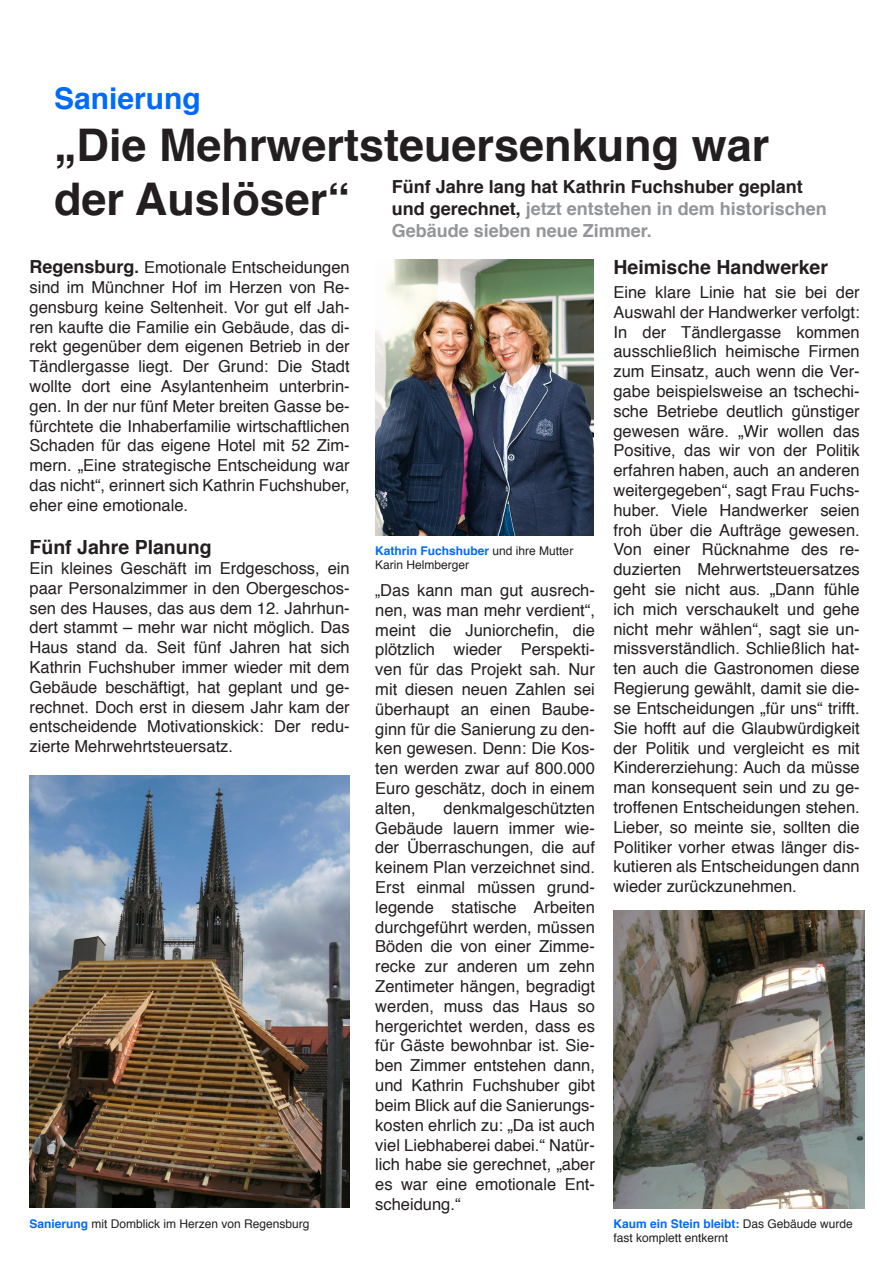
<style>
.page{position:relative;width:893px;height:1263px;background:#fff}
.page>*{position:absolute;margin:0;border:0;box-sizing:border-box;transform-origin:0 0}
.t1{font:700 45px/54px "Helvetica";color:#231f20}
.t2{font:700 30px "Helvetica";color:#006af9}
.t3{font:700 19.5px "Helvetica";color:#231f20}
.t4{font:700 18px/21.6px "Helvetica";color:#939598}
.t5{font:16.5px/19.8px "Helvetica";color:#231f20;text-align:justify}
.t6{font:12px "Helvetica";color:#231f20}
.t7{font:700 12px "Helvetica";color:#006af9}
.s1{color:#231f20}
.s2{font-weight:700;font-size:18px}
.s3{font-weight:700}
.s4{font-weight:400;color:#231f20}
.s5{font-size:15px}
.s6{font-weight:700;color:#006af9}
</style>
<div class="page">
<img style="left:30px;top:775px;width:320px;height:433px">
<img style="left:375px;top:260px;width:218px;height:275px">
<img style="left:613px;top:910px;width:252px;height:298px">
<p class="t2" style="left:54px;top:74px;width:148px">Sanierung</p>
<p class="t1" style="left:54px;top:119px;width:717px">„Die Mehrwertsteuersenkung war der Auslöser“</p>
<p class="t4" style="left:392px;top:176px;width:437px"><span class="s1">Fünf Jahre lang hat Kathrin Fuchshuber geplant und gerechnet,</span> jetzt entstehen in dem historischen<br>Gebäude sieben neue Zimmer.</p>
<p class="t5" style="left:30px;top:258px;width:322px"><span class="s2">Regensburg</span><span class="s3">.</span> Emotionale Entscheidungen sind im Münchner Hof im Herzen von Re&shy;gensburg keine Seltenheit. Vor gut elf Jah&shy;ren kaufte die Familie ein Gebäude, das di&shy;rekt gegenüber dem eigenen Betrieb in der Tändlergasse liegt. Der Grund: Die Stadt wollte dort eine Asylantenheim unterbrin&shy;gen. In der nur fünf Meter breiten Gasse be&shy;fürchtete die Inhaberfamilie wirtschaftlichen Schaden für das eigene Hotel mit 52 Zim&shy;mern. „Eine strategische Entscheidung war das nicht“, erinnert sich Kathrin Fuchshuber, eher eine emotionale.</p>
<p class="t3" style="left:30px;top:531px;width:184px">Fünf Jahre Planung</p>
<p class="t5" style="left:30px;top:559px;width:322px">Ein kleines Geschäft im Erdgeschoss, ein paar Personalzimmer in den Obergeschos&shy;sen des Hauses, das aus dem 12. Jahrhun&shy;dert stammt – mehr war nicht möglich. Das Haus stand da. Seit fünf Jahren hat sich Kathrin Fuchshuber immer wieder mit dem Gebäude beschäftigt, hat geplant und ge&shy;rechnet. Doch erst in diesem Jahr kam der entscheidende Motivationskick: Der redu&shy;zierte Mehrwehrtsteuersatz.</p>
<p class="t7" style="left:375px;top:541px;width:200px">Kathrin Fuchshuber <span class="s4">und ihre Mutter</span></p>
<p class="t6" style="left:375px;top:555px;width:96px">Karin Helmberger</p>
<p class="t5" style="left:375px;top:581px;width:221px"><span class="s5">„</span>Das kann man gut ausrech&shy;nen, was man mehr verdient“, meint die Juniorchefin, die plötzlich wieder Perspekti&shy;ven für das Projekt sah. Nur mit diesen neuen Zahlen sei überhaupt an einen Baube&shy;ginn für die Sanierung zu den&shy;ken gewesen. Denn: Die Kos&shy;ten werden zwar auf 800.000<br>Euro geschätz, doch in einem alten,</p>
<p class="t5" style="left:375px;top:799px;width:221px;text-indent:68px">denkmalgeschützten Gebäude lauern immer wie&shy;der Überraschungen, die auf keinem Plan verzeichnet sind.<br>Erst einmal müssen grund&shy;legende statische Arbeiten durchgeführt werden, müssen Böden die von einer Zimme&shy;recke zur anderen um zehn Zentimeter hängen, begradigt werden, muss das Haus so hergerichtet werden, dass es für Gäste bewohnbar ist. Sie&shy;ben Zimmer entstehen dann, und Kathrin Fuchshuber gibt beim Blick auf die Sanierungs&shy;kosten ehrlich zu: „Da ist auch viel Liebhaberei dabei.“ Natür&shy;lich habe sie gerechnet, „aber es war eine emotionale Ent&shy;scheidung.“</p>
<p class="t3" style="left:613px;top:252px;width:216px">Heimische Handwerker</p>
<p class="t5" style="left:613px;top:283px;width:248px">Eine klare Linie hat sie bei der Auswahl der Handwerker verfolgt:<br>In der Tändlergasse kommen ausschließlich heimische Firmen zum Einsatz, auch wenn die Ver&shy;gabe beispielsweise an tschechi&shy;sche Betriebe deutlich günstiger gewesen wäre. „Wir wollen das Positive, das wir von der Politik erfahren haben, auch an anderen weitergegeben“, sagt Frau Fuchs&shy;huber. Viele Handwerker seien froh über die Aufträge gewesen.<br>Von einer Rücknahme des re&shy;duzierten Mehrwertsteuersatzes geht sie nicht aus. „Dann fühle ich mich verschaukelt und gehe nicht mehr wählen“, sagt sie un&shy;missverständlich. Schließlich hat&shy;ten auch die Gastronomen diese Regierung gewählt, damit sie die&shy;se Entscheidungen „für uns“ trifft.<br>Sie hofft auf die Glaubwürdigkeit der Politik und vergleicht es mit Kindererziehung: Auch da müsse man konsequent sein und zu ge&shy;troffenen Entscheidungen stehen.<br>Lieber, so meinte sie, sollten die Politiker vorher etwas länger dis&shy;kutieren als Entscheidungen dann wieder zurückzunehmen.</p>
<p class="t6" style="left:30px;top:1214px;width:282px"><span class="s6">Sanierung</span> mit Domblick im Herzen von Regensburg</p>
<p class="t7" style="left:613px;top:1214px;width:241px">Kaum ein Stein bleibt: <span class="s4">Das Gebäude wurde</span></p>
<p class="t6" style="left:613px;top:1229px;width:116px">fast komplett entkernt</p>
</div>
